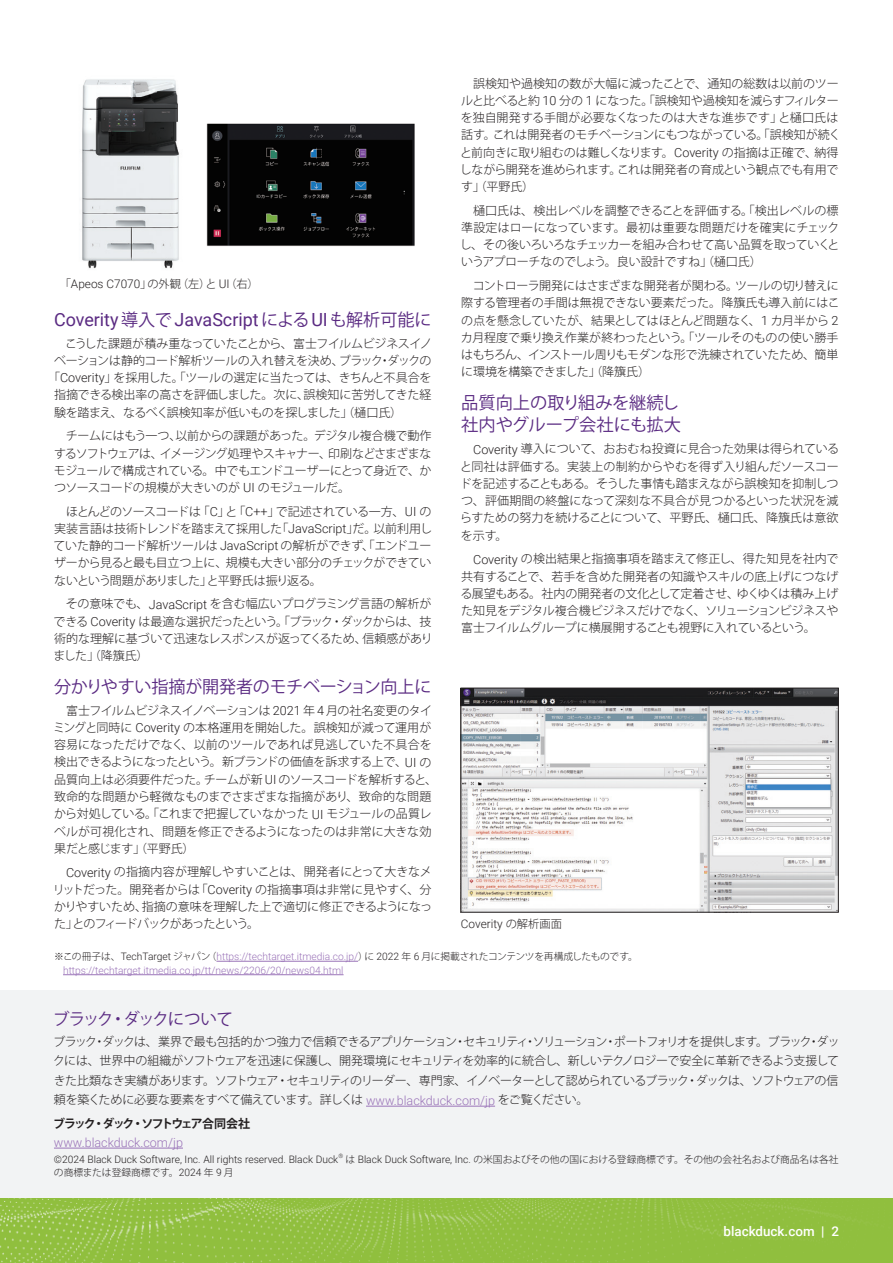
<style>
.page{position:relative;width:893px;height:1263px;background:#fff}
.page>*{position:absolute;margin:0;border:0;box-sizing:border-box;transform-origin:0 0}
.t1{font:18.15px "Roboto";color:#5a2a82}
.t2{font:17.25px/22.5px "Koz Go Pro";letter-spacing:-.01em;color:#5a2a82}
.t3{font:16.5px "Koz Go Pro";letter-spacing:-.08em;color:#5a2a82}
.t4{font:500 13.35px "Roboto";color:#fff}
.t5{font:300 12.6px "Roboto";color:#9a73b8}
.t6{font:300 12px/17.2px "Koz Go Pro";letter-spacing:-.02em;color:#231f20;text-align:justify}
.t7{font:700 12px "Koz Go Pro";letter-spacing:-.145em;color:#231f20}
.t8{font:300 11.85px "Roboto";color:#231f20}
.t9{font:300 11.25px "Koz Go Pro";color:#231f20}
.t10{font:300 10.2px "Roboto";color:#9a73b8}
.t11{font:300 10.2px "Roboto";color:#231f20}
.t12{font:300 9.75px "Koz Go Pro";letter-spacing:-.03em;color:#231f20}
.t13{font:300 9.75px "Koz Go Pro";color:#231f20}
.t14{font:300 6px "Roboto";color:#231f20}
.s1{font-family:"Roboto";font-size:12.6px}
.s2{font-family:"Roboto";font-size:11.85px}
.s3{font-family:"Koz Go Pro";font-size:17.25px}
.s4{font-family:"Koz Go Pro";font-size:11.25px}
.s5{font-family:"Roboto";font-size:10.2px}
.s6{font-family:"Roboto";font-size:10.2px;color:#9a73b8}
.s7{font-family:"Roboto";font-size:12.6px;color:#9a73b8}
</style>
<div class="page">
<img style="left:0;top:1197px;width:893px;height:66px">
<img style="left:82px;top:79px;width:97px;height:190px">
<img style="left:206px;top:123px;width:209px;height:124px">
<img style="left:463px;top:690px;width:373px;height:220px">
<div style="left:461px;top:688px;width:377px;height:224px;border:1px solid #231f20"></div>
<hr style="left:216px;top:961px;width:142px;height:1px;background:#9a73b8">
<hr style="left:63px;top:974px;width:281px;height:1px;background:#9a73b8">
<div style="left:0;top:990px;width:893px;height:207px;background:#f2f3f4"></div>
<hr style="left:366px;top:1106px;width:129px;height:1px;background:#9a73b8">
<hr style="left:54px;top:1148px;width:129px;height:1px;background:#9a73b8">
<p class="t6" style="left:460px;top:75px;width:382px;text-align:left;text-indent:13px">誤検知や過検知の数が大幅に減ったことで、通知の総数は以前のツールと比べると約 <span class="s1">10</span> 分の <span class="s1">1</span> になった。「誤検知や過検知を減らすフィルターを独自開発する手間が必要なくなったのは大きな進歩です」と樋口氏は話す。これは開発者のモチベーションにもつながっている。「誤検知が続くと前向きに取り組むのは難しくなります。<span class="s1">Coverity</span> の指摘は正確で、納得しながら開発を進められます。これは開発者の育成という観点でも有用です」（平野氏）</p>
<p class="t6" style="left:460px;top:202px;width:381px;text-indent:13px">樋口氏は、検出レベルを調整できることを評価する。「検出レベルの標準設定はローになっています。最初は重要な問題だけを確実にチェックし、その後いろいろなチェッカーを組み合わせて高い品質を取っていくというアプローチなのでしょう。良い設計ですね」（樋口氏）</p>
<p class="t6" style="left:461px;top:277px;width:380px;text-indent:12px">コントローラ開発にはさまざまな開発者が関わる。ツールの切り替えに際する管理者の手間は無視できない要素だった。降籏氏も導入前にはこの点を懸念していたが、結果としてはほとんど問題なく、<span class="s1">1</span> カ月半から <span class="s1">2</span>カ月程度で乗り換え作業が終わったという。「ツールそのものの使い勝手はもちろん、インストール周りもモダンな形で洗練されていたため、簡単に環境を構築できました」（降籏氏）</p>
<h2 class="t2" style="left:461px;top:392px;width:221px">品質向上の取り組みを継続し社内やグループ会社にも拡大</h2>
<p class="t6" style="left:460px;top:440px;width:381px;text-indent:13px"><span class="s1">Coverity</span> 導入について、おおむね投資に見合った効果は得られていると同社は評価する。実装上の制約からやむを得ず入り組んだソースコードを記述することもある。そうした事情も踏まえながら誤検知を抑制しつつ、評価期間の終盤になって深刻な不具合が見つかるといった状況を減らすための努力を続けることについて、平野氏、樋口氏、降籏氏は意欲を示す。</p>
<p class="t6" style="left:460px;top:550px;width:380px;text-indent:13px"><span class="s1">Coverity</span> の検出結果と指摘事項を踏まえて修正し、得た知見を社内で共有することで、若手を含めた開発者の知識やスキルの底上げにつなげる展望もある。社内の開発者の文化として定着させ、ゆくゆくは積み上げた知見をデジタル複合機ビジネスだけでなく、ソリューションビジネスや富士フイルムグループに横展開することも視野に入れているという。</p>
<p class="t9" style="left:60px;top:276px;width:200px">「<span class="s2">Apeos C7070</span>」の外観（左）と <span class="s2">UI</span>（右）</p>
<h1 class="t1" style="left:54px;top:307px;width:379px">Coverity<span class="s3">導入で</span>JavaScript<span class="s3">による</span>UI<span class="s3">も解析可能に</span></h1>
<p class="t6" style="left:65px;top:335px;width:368px">こうした課題が積み重なっていたことから、富士フイルムビジネスイノ</p>
<p class="t6" style="left:54px;top:352px;width:379px">ベーションは静的コード解析ツールの入れ替えを決め、ブラック・ダックの</p>
<p class="t6" style="left:48px;top:369px;width:385px">「<span class="s1">Coverity</span>」を採用した。「ツールの選定に当たっては、きちんと不具合を</p>
<p class="t6" style="left:54px;top:386px;width:379px">指摘できる検出率の高さを評価しました。次に、誤検知に苦労してきた経</p>
<p class="t6" style="left:54px;top:404px;width:350px">験を踏まえ、なるべく誤検知率が低いものを探しました」（樋口氏）</p>
<p class="t6" style="left:54px;top:427px;width:379px;text-indent:12px">チームにはもう一つ、以前からの課題があった。デジタル複合機で動作するソフトウェアは、イメージング処理やスキャナー、印刷などさまざまなモジュールで構成されている。中でもエンドユーザーにとって身近で、かつソースコードの規模が大きいのが <span class="s1">UI</span> のモジュールだ。</p>
<p class="t6" style="left:54px;top:503px;width:380px;text-indent:12px">ほとんどのソースコードは「<span class="s1">C</span>」と「<span class="s1">C++</span>」で記述されている一方、<span class="s1">UI</span> の実装言語は技術トレンドを踏まえて採用した「<span class="s1">JavaScript</span>」だ。以前利用していた静的コード解析ツールは <span class="s1">JavaScript</span> の解析ができず、「エンドユーザーから見ると最も目立つ上に、規模も大きい部分のチェックができていないという問題がありました」と平野氏は振り返る。</p>
<p class="t6" style="left:54px;top:595px;width:381px;text-indent:12px">その意味でも、<span class="s1">JavaScript</span> を含む幅広いプログラミング言語の解析ができる <span class="s1">Coverity</span> は最適な選択だったという。「ブラック・ダックからは、技術的な理解に基づいて迅速なレスポンスが返ってくるため、信頼感がありました」（降籏氏）</p>
<h2 class="t2" style="left:54px;top:675px;width:379px">分かりやすい指摘が開発者のモチベーション向上に</h2>
<p class="t6" style="left:53px;top:702px;width:386px;text-align:left;text-indent:13px">富士フイルムビジネスイノベーションは <span class="s1">2021</span> 年 <span class="s1">4</span> 月の社名変更のタイミングと同時に <span class="s1">Coverity</span> の本格運用を開始した。誤検知が減って運用が容易になっただけでなく、以前のツールであれば見逃していた不具合を検出できるようになったという。新ブランドの価値を訴求する上で、<span class="s1">UI</span> の品質向上は必須要件だった。チームが新 <span class="s1">UI</span> のソースコードを解析すると、致命的な問題から軽微なものまでさまざまな指摘があり、致命的な問題から対処している。「これまで把握していなかった <span class="s1">UI</span> モジュールの品質レベルが可視化され、問題を修正できるようになったのは非常に大きな効果だと感じます」（平野氏）</p>
<p class="t6" style="left:53px;top:863px;width:381px;text-indent:13px"><span class="s1">Coverity</span> の指摘内容が理解しやすいことは、開発者にとって大きなメリットだった。開発者からは「<span class="s1">Coverity</span> の指摘事項は非常に見やすく、分かりやすいため、指摘の意味を理解した上で適切に修正できるようになった」とのフィードバックがあったという。</p>
<p class="t8" style="left:461px;top:915px;width:102px">Coverity <span class="s4">の解析画面</span></p>
<p class="t12" style="left:54px;top:950px;width:585px">※この冊子は、<span class="s5">TechTarget</span> ジャパン（<span class="s6">https://techtarget.itmedia.co.jp/</span>）に <span class="s5">2022</span> 年 <span class="s5">6</span> 月に掲載されたコンテンツを再構成したものです。</p>
<p class="t10" style="left:63px;top:963px;width:282px">https://techtarget.itmedia.co.jp/tt/news/2206/20/news04.html</p>
<h3 class="t3" style="left:53px;top:1008px;width:181px">ブラック・ダックについて</h3>
<p class="t6" style="left:53px;top:1032px;width:788px;line-height:19.5px">ブラック・ダックは、業界で最も包括的かつ強力で信頼できるアプリケーション・セキュリティ・ソリューション・ポートフォリオを提供します。ブラック・ダックには、世界中の組織がソフトウェアを迅速に保護し、開発環境にセキュリティを効率的に統合し、新しいテクノロジーで安全に革新できるよう支援してきた比類なき実績があります。ソフトウェア・セキュリティのリーダー、専門家、イノベーターとして認められているブラック・ダックは、ソフトウェアの信頼を築くために必要な要素をすべて備えています。詳しくは <span class="s7">www.blackduck.com/jp</span> をご覧ください。</p>
<p class="t7" style="left:53px;top:1116px;width:198px">ブラック・ダック・ソフトウェア合同会社</p>
<p class="t5" style="left:54px;top:1133px;width:131px">www.blackduck.com/jp</p>
<p class="t11" style="left:54px;top:1152px;width:286px">©2024 Black Duck Software, Inc. All rights reserved. Black Duck</p>
<p class="t14" style="left:338px;top:1151px;width:6px">®</p>
<p class="t13" style="left:346px;top:1152px;width:494px">は <span class="s5">Black Duck Software, Inc.</span> の米国およびその他の国における登録商標です。その他の会社名および商品名は各社</p>
<p class="t13" style="left:54px;top:1166px;width:181px">の商標または登録商標です。<span class="s5">2024</span> 年 <span class="s5">9</span> 月</p>
<p class="t4" style="left:724px;top:1222px;width:117px">blackduck.com | 2</p>
</div>
